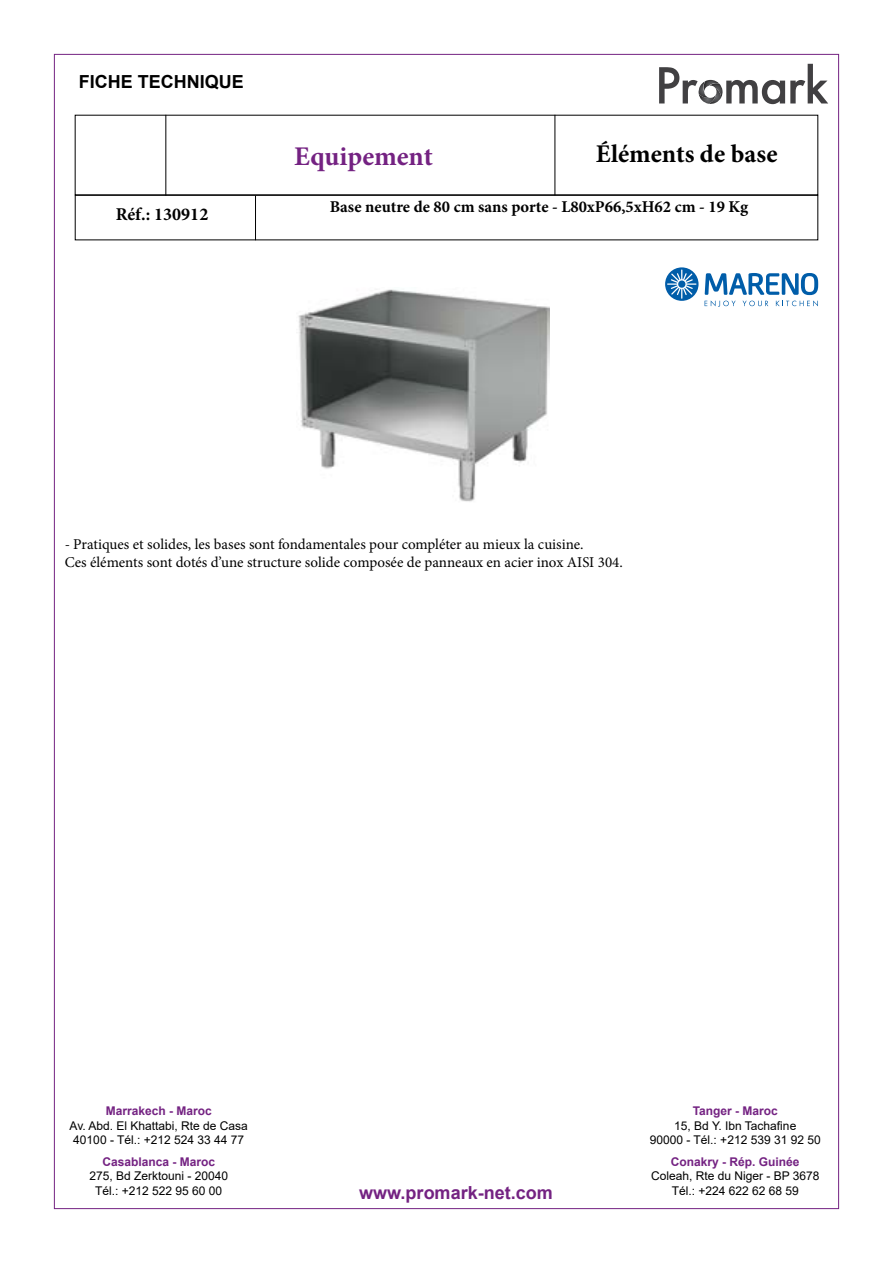
<style>
.page{position:relative;width:893px;height:1263px;background:#fff}
.page>*{position:absolute;margin:0;border:0;box-sizing:border-box;transform-origin:0 0}
.t1{font:700 27px "Minion Pro";letter-spacing:-.005em;color:#742282}
.t2{font:700 25.5px "Minion Pro";color:#000}
.t3{font:700 18px "Arial";color:#742282}
.t4{font:700 18px "Arial";color:#000}
.t5{font:700 18px "Minion Pro";color:#000}
.t6{font:700 16.5px "Minion Pro";color:#000}
.t7{font:15px/18px "Minion Pro";color:#000}
.t8{font:12px/14.4px "Arial";color:#000;text-align:center}
.t9{font:700 12px "Arial";color:#742282}
</style>
<div class="page">
<svg style="left:659px;top:64px;width:169px;height:40px"></svg>
<div style="left:75px;top:195px;width:743px;height:45px;border:1px solid #000"></div>
<hr style="left:165px;top:115px;width:1px;height:81px;background:#000">
<hr style="left:555px;top:115px;width:1px;height:80px;background:#000">
<hr style="left:255px;top:196px;width:1px;height:44px;background:#000">
<svg style="left:705px;top:273px;width:113px;height:34px"></svg>
<svg style="left:665px;top:267px;width:33px;height:34px"></svg>
<img style="left:298px;top:289px;width:251px;height:213px">
<h3 class="t4" style="left:79px;top:69px;width:167px">FICHE TECHNIQUE</h3>
<h3 class="t5" style="left:116px;top:201px;width:94px">Réf.: 130912</h3>
<h1 class="t1" style="left:294px;top:137px;width:140px">Equipement</h1>
<h2 class="t2" style="left:596px;top:136px;width:183px">Éléments de base</h2>
<h3 class="t6" style="left:330px;top:195px;width:420px">Base neutre de 80 cm sans porte - L80xP66,5xH62 cm - 19 Kg</h3>
<p class="t7" style="left:65px;top:535px;width:560px">- Pratiques et solides, les bases sont fondamentales pour compléter au mieux la cuisine.<br>Ces éléments sont dotés d’une structure solide composée de panneaux en acier inox AISI 304.</p>
<p class="t9" style="left:106px;top:1102px;width:108px">Marrakech - Maroc</p>
<p class="t8" style="left:70px;top:1118px;width:180px">Av. Abd. El Khattabi, Rte de Casa<br>40100 - Tél.: +212 524 33 44 77</p>
<p class="t9" style="left:102px;top:1153px;width:114px">Casablanca - Maroc</p>
<p class="t8" style="left:89px;top:1169px;width:140px">275, Bd Zerktouni - 20040<br>Tél.: +212 522 95 60 00</p>
<h3 class="t3" style="left:359px;top:1179px;width:195px">www.promark-net.com</h3>
<p class="t9" style="left:693px;top:1102px;width:87px">Tanger - Maroc</p>
<p class="t8" style="left:650px;top:1118px;width:172px">15, Bd Y. Ibn Tachafine<br>90000 - Tél.: +212 539 31 92 50</p>
<p class="t9" style="left:671px;top:1153px;width:130px">Conakry - Rép. Guinée</p>
<p class="t8" style="left:651px;top:1169px;width:170px">Coleah, Rte du Niger - BP 3678<br>Tél.: +224 622 62 68 59</p>
</div>
